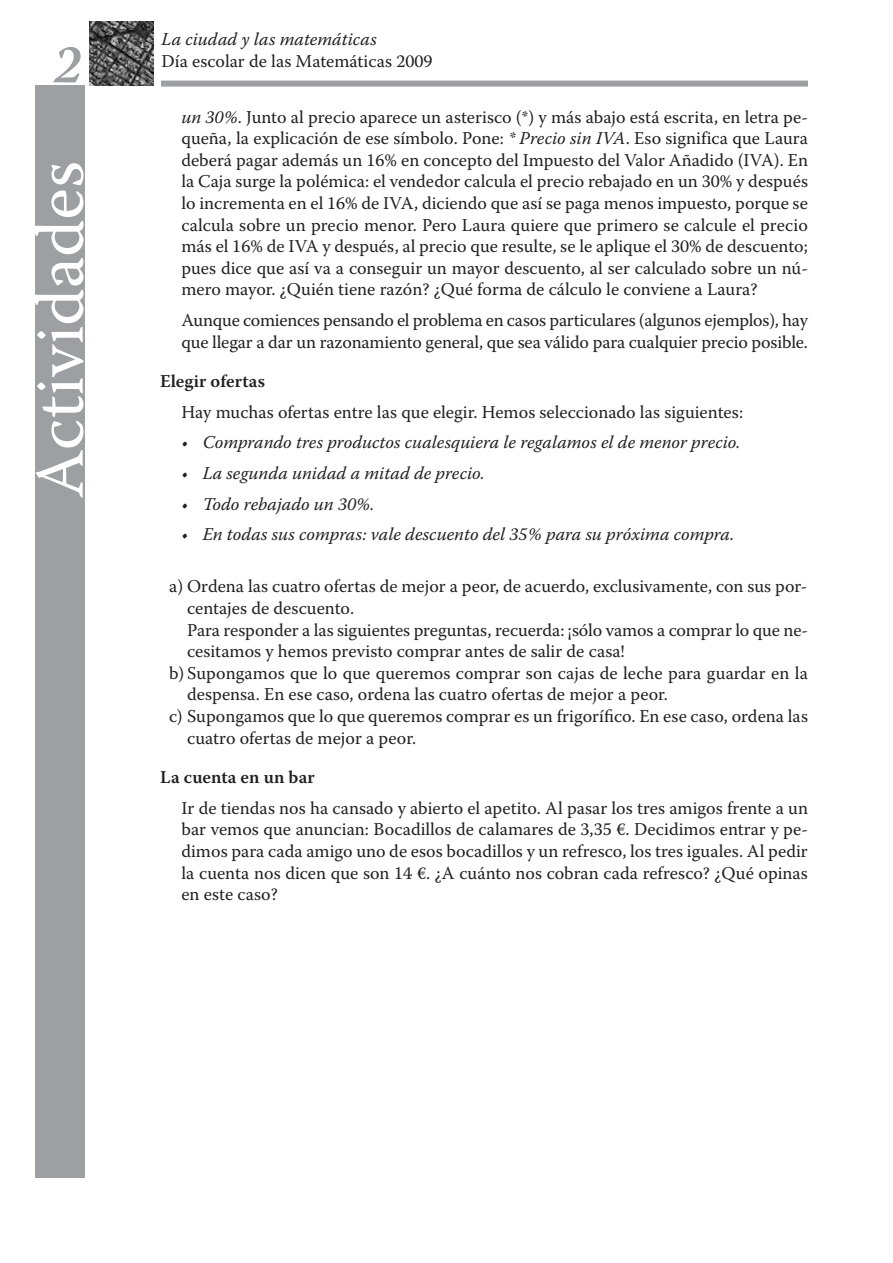
<style>
.page{position:relative;width:893px;height:1263px;background:#fff}
.page>*{position:absolute;margin:0;border:0;box-sizing:border-box;transform-origin:0 0}
.t1{font:69px "Warnock Pro";color:#fff}
.t2{font:italic 600 54px "Warnock Pro";color:#9d9fa2}
.t3{font:18px/21.6px "Warnock Pro";color:#231f20;text-align:justify}
.t4{font:italic 18px "Warnock Pro";color:#231f20}
.t5{font:600 18px "Warnock Pro";color:#231f20}
.s1{font-style:italic}
</style>
<div class="page">
<div style="left:35px;top:85px;width:50px;height:1093px;background:#9d9fa2"></div>
<img style="left:90px;top:21px;width:63px;height:64px">
<div style="left:161px;top:81px;width:647px;height:6px;background:#9d9fa2"></div>
<h2 class="t2" style="left:53px;top:45px;width:30px">2</h2>
<h1 class="t1" style="left:34px;top:498px;width:339px;rotate:-90deg">Actividades</h1>
<p class="t4" style="left:162px;top:32px;width:217px">La ciudad y las matemáticas</p>
<p class="t3" style="left:162px;top:52px;width:272px">Día escolar de las Matemáticas 2009</p>
<p class="t3" style="left:181px;top:107px;width:628px"><span class="s1">un 30%</span>. Junto al precio aparece un asterisco (*) y más abajo está escrita, en letra pe&shy;queña, la explicación de ese símbolo. Pone: <span class="s1">* Precio sin IVA</span>. Eso significa que Laura deberá pagar además un 16% en concepto del Impuesto del Valor Añadido (IVA). En la Caja surge la polémica: el vendedor calcula el precio rebajado en un 30% y después lo incrementa en el 16% de IVA, diciendo que así se paga menos impuesto, porque se calcula sobre un precio menor. Pero Laura quiere que primero se calcule el precio más el 16% de IVA y después, al precio que resulte, se le aplique el 30% de descuento; pues dice que así va a conseguir un mayor descuento, al ser calculado sobre un nú&shy;mero mayor. ¿Quién tiene razón? ¿Qué forma de cálculo le conviene a Laura?</p>
<p class="t3" style="left:181px;top:311px;width:628px">Aunque comiences pensando el problema en casos particulares (algunos ejemplos), hay que llegar a dar un razonamiento general, que sea válido para cualquier precio posible.</p>
<p class="t5" style="left:160px;top:375px;width:106px">Elegir ofertas</p>
<p class="t3" style="left:181px;top:403px;width:563px">Hay muchas ofertas entre las que elegir. Hemos seleccionado las siguientes:</p>
<p class="t4" style="left:181px;top:436px;width:561px">• Comprando tres productos cualesquiera le regalamos el de menor precio.</p>
<p class="t4" style="left:181px;top:466px;width:305px">• La segunda unidad a mitad de precio.</p>
<p class="t4" style="left:181px;top:497px;width:194px">• Todo rebajado un 30%.</p>
<p class="t4" style="left:181px;top:527px;width:555px">• En todas sus compras: vale descuento del 35% para su próxima compra.</p>
<p class="t3" style="left:169px;top:577px;width:640px">a) Ordena las cuatro ofertas de mejor a peor, de acuerdo, exclusivamente, con sus por-</p>
<p class="t3" style="left:187px;top:599px;width:169px">centajes de descuento.</p>
<p class="t3" style="left:187px;top:620px;width:622px">Para responder a las siguientes preguntas, recuerda: ¡sólo vamos a comprar lo que ne-</p>
<p class="t3" style="left:187px;top:642px;width:439px">cesitamos y hemos previsto comprar antes de salir de casa!</p>
<p class="t3" style="left:169px;top:664px;width:640px">b) Supongamos que lo que queremos comprar son cajas de leche para guardar en la</p>
<p class="t3" style="left:187px;top:685px;width:482px">despensa. En ese caso, ordena las cuatro ofertas de mejor a peor.</p>
<p class="t3" style="left:169px;top:707px;width:640px">c) Supongamos que lo que queremos comprar es un frigorífico. En ese caso, ordena las</p>
<p class="t3" style="left:187px;top:728px;width:230px">cuatro ofertas de mejor a peor.</p>
<p class="t5" style="left:160px;top:771px;width:156px">La cuenta en un bar</p>
<p class="t3" style="left:181px;top:799px;width:628px">Ir de tiendas nos ha cansado y abierto el apetito. Al pasar los tres amigos frente a un bar vemos que anuncian: Bocadillos de calamares de 3,35 €. Decidimos entrar y pe&shy;dimos para cada amigo uno de esos bocadillos y un refresco, los tres iguales. Al pedir la cuenta nos dicen que son 14 €. ¿A cuánto nos cobran cada refresco? ¿Qué opinas en este caso?</p>
</div>
